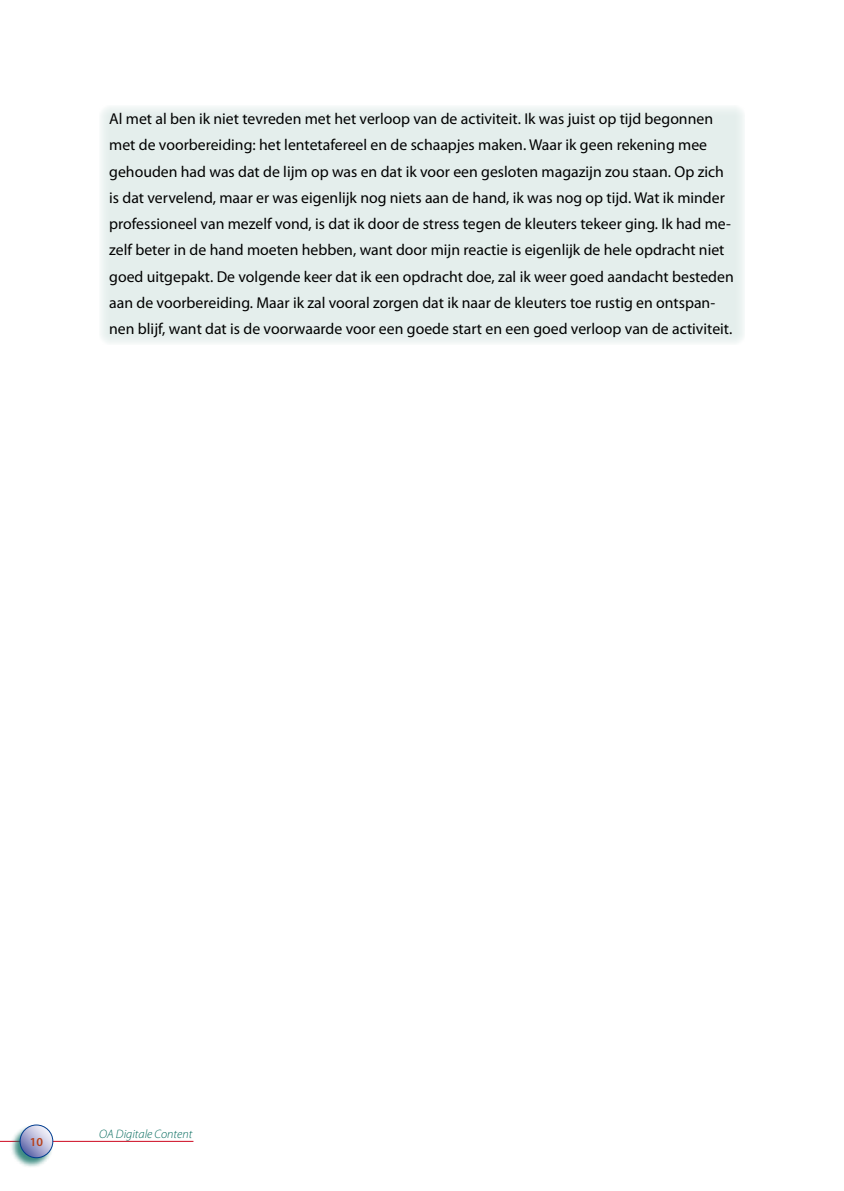
<style>
.page{position:relative;width:844px;height:1191px;background:#fff}
.page>*{position:absolute;margin:0;border:0;box-sizing:border-box;transform-origin:0 0}
.t1{font:15.75px/26.2px "Myriad Pro";color:#000}
.t2{font:italic 300 12.25px "Myriad Pro";color:#00685b}
.t3{font:600 12.25px "Myriad Pro";color:#b7401b}
</style>
<div class="page">
<div style="left:99px;top:105px;width:645px;height:240px;background:#e4eeec"></div>
<hr style="left:0;top:1141px;width:193px;height:1px;background:#cd071e">
<div style="left:9px;top:1124px;width:44px;height:43px;background:#00685b;opacity:.75"></div>
<svg style="left:20px;top:1125px;width:33px;height:32px"></svg>
<div style="left:20px;top:1124px;width:33px;height:34px;border:1px solid #003c8f;border-radius:50%"></div>
<p class="t1" style="left:109px;top:105px;width:626px">Al met al ben ik niet tevreden met het verloop van de activiteit. Ik was juist op tijd begonnen met de voorbereiding: het lentetafereel en de schaapjes maken. Waar ik geen rekening mee gehouden had was dat de lijm op was en dat ik voor een gesloten magazijn zou staan. Op zich is dat vervelend, maar er was eigenlijk nog niets aan de hand, ik was nog op tijd. Wat ik minder professioneel van mezelf vond, is dat ik door de stress tegen de kleuters tekeer ging. Ik had me&shy;zelf beter in de hand moeten hebben, want door mijn reactie is eigenlijk de hele opdracht niet goed uitgepakt. De volgende keer dat ik een opdracht doe, zal ik weer goed aandacht besteden aan de voorbereiding. Maar ik zal vooral zorgen dat ik naar de kleuters toe rustig en ontspan&shy;nen blijf, want dat is de voorwaarde voor een goede start en een goed verloop van de activiteit.</p>
<p class="t3" style="left:30px;top:1133px;width:15px">10</p>
<p class="t2" style="left:99px;top:1127px;width:94px">OA Digitale Content</p>
</div>
